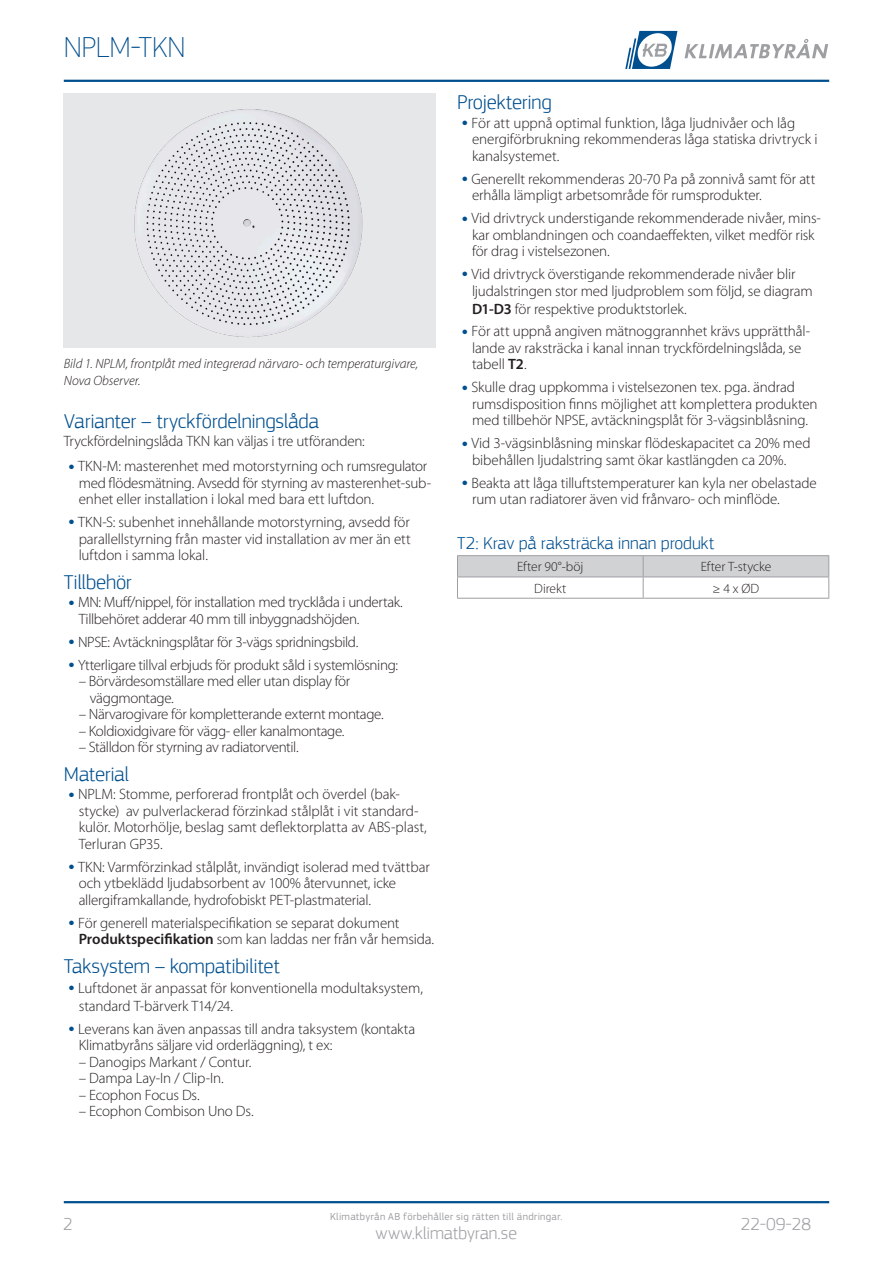
<style>
.page{position:relative;width:893px;height:1263px;background:#fff}
.page>*{position:absolute;margin:0;border:0;box-sizing:border-box;transform-origin:0 0}
.t1{font:100 30px "PF Square Sans Pro";letter-spacing:-.005em;color:#004f8f}
.Header_14pt_Blue_-_S{font:300 21px "PF Square Sans Pro";letter-spacing:-.01em;color:#004f8f}
.Header_12pt_Blue_-_L{font:300 18px "PF Square Sans Pro";color:#004f8f}
.t2{font:300 18px "PF Square Sans Pro";letter-spacing:-.005em;color:#9d9fa2}
.Text_Body_-_MyriadPr{font:300 15px/16.5px "Myriad Pro";letter-spacing:-.01em;color:#231f20}
.Caption_-_MyriadPro{font:italic 300 13.5px/16.2px "Myriad Pro";color:#231f20}
.Table_text_-_Centere{font:300 13.5px "Myriad Pro";letter-spacing:-.005em;color:#231f20}
.t3{font:10.5px "PF Square Sans Pro";letter-spacing:.025em;color:#9d9fa2}
.s1{font-weight:600}
</style>
<div class="page">
<hr style="left:64px;top:1201px;width:765px;height:2px;background:#004f8f">
<hr style="left:64px;top:80px;width:765px;height:2px;background:#004f8f">
<div style="left:64px;top:94px;width:372px;height:254px;background:#e6e7e9"></div>
<img style="left:134px;top:109px;width:229px;height:228px">
<hr style="left:457px;top:555px;width:186px;height:1px;background:#9d9fa2">
<hr style="left:643px;top:555px;width:186px;height:1px;background:#9d9fa2">
<hr style="left:457px;top:598px;width:186px;height:1px;background:#9d9fa2">
<svg style="left:457px;top:556px;width:372px;height:42px"></svg>
<hr style="left:643px;top:598px;width:186px;height:1px;background:#9d9fa2">
<svg style="left:685px;top:39px;width:143px;height:19px"></svg>
<svg style="left:625px;top:31px;width:52px;height:38px"></svg>
<h1 class="t1" style="left:64px;top:30px;width:123px">NPLM-TKN</h1>
<p class="Caption_-_MyriadPro" style="left:64px;top:356px;width:356px">Bild 1. NPLM, frontplåt med integrerad närvaro- och temperaturgivare,<br>Nova Observer.</p>
<p class="Header_14pt_Blue_-_S" style="left:64px;top:409px;width:257px">Varianter – tryckfördelningslåda</p>
<p class="Text_Body_-_MyriadPr" style="left:64px;top:433px;width:303px">Tryckfördelningslåda TKN kan väljas i tre utföranden:</p>
<p class="Text_Body_-_MyriadPr" style="left:78px;top:458px;width:355px">TKN-M: masterenhet med motorstyrning och rumsregulator med flödesmätning. Avsedd för styrning av masterenhet-sub&shy;enhet eller installation i lokal med bara ett luftdon.</p>
<p class="Text_Body_-_MyriadPr" style="left:78px;top:514px;width:334px;text-align:justify">TKN-S: subenhet innehållande motorstyrning, avsedd för parallellstyrning från master vid installation av mer än ett luftdon i samma lokal.</p>
<p class="Header_14pt_Blue_-_S" style="left:64px;top:570px;width:70px">Tillbehör</p>
<p class="Text_Body_-_MyriadPr" style="left:78px;top:594px;width:326px">MN: Muff/nippel, för installation med trycklåda i undertak.<br>Tillbehöret adderar 40 mm till inbyggnadshöjden.</p>
<p class="Text_Body_-_MyriadPr" style="left:78px;top:633px;width:282px">NPSE: Avtäckningsplåtar för 3-vägs spridningsbild.</p>
<p class="Text_Body_-_MyriadPr" style="left:78px;top:656px;width:321px">Ytterligare tillval erbjuds för produkt såld i systemlösning:</p>
<p class="Text_Body_-_MyriadPr" style="left:90px;top:673px;width:262px;text-indent:-11px">– Börvärdesomställare med eller utan display för väggmontage.</p>
<p class="Text_Body_-_MyriadPr" style="left:79px;top:706px;width:306px">– Närvarogivare för kompletterande externt montage.</p>
<p class="Text_Body_-_MyriadPr" style="left:79px;top:722px;width:267px">– Koldioxidgivare för vägg- eller kanalmontage.</p>
<p class="Text_Body_-_MyriadPr" style="left:79px;top:739px;width:221px">– Ställdon för styrning av radiatorventil.</p>
<p class="Header_14pt_Blue_-_S" style="left:64px;top:762px;width:67px">Material</p>
<p class="Text_Body_-_MyriadPr" style="left:78px;top:786px;width:350px">NPLM: Stomme, perforerad frontplåt och överdel (bak&shy;stycke) av pulverlackerad förzinkad stålplåt i vit standard&shy;kulör. Motorhölje, beslag samt deflektorplatta av ABS-plast, Terluran GP35.</p>
<p class="Text_Body_-_MyriadPr" style="left:78px;top:858px;width:353px">TKN: Varmförzinkad stålplåt, invändigt isolerad med tvättbar och ytbeklädd ljudabsorbent av 100% återvunnet, icke allergiframkallande, hydrofobiskt PET-plastmaterial.</p>
<p class="Text_Body_-_MyriadPr" style="left:78px;top:914px;width:358px">För generell materialspecifikation se separat dokument<br><span class="s1">Produktspecifikation</span> som kan laddas ner från vår hemsida.</p>
<p class="Header_14pt_Blue_-_S" style="left:64px;top:954px;width:218px">Taksystem – kompatibilitet</p>
<p class="Text_Body_-_MyriadPr" style="left:78px;top:979px;width:346px;line-height:18px">Luftdonet är anpassat för konventionella modultaksystem, standard T-bärverk T14/24.</p>
<p class="Text_Body_-_MyriadPr" style="left:78px;top:1020px;width:339px">Leverans kan även anpassas till andra taksystem (kontakta<br>Klimatbyråns säljare vid orderläggning), t ex:</p>
<p class="Text_Body_-_MyriadPr" style="left:79px;top:1053px;width:174px">– Danogips Markant / Contur.</p>
<p class="Text_Body_-_MyriadPr" style="left:79px;top:1070px;width:147px">– Dampa Lay-In / Clip-In.</p>
<p class="Text_Body_-_MyriadPr" style="left:79px;top:1086px;width:123px">– Ecophon Focus Ds.</p>
<p class="Text_Body_-_MyriadPr" style="left:79px;top:1103px;width:176px">– Ecophon Combison Uno Ds.</p>
<p class="Header_14pt_Blue_-_S" style="left:457px;top:90px;width:96px">Projektering</p>
<p class="Text_Body_-_MyriadPr" style="left:471px;top:115px;width:348px">För att uppnå optimal funktion, låga ljudnivåer och låg energiförbrukning rekommenderas låga statiska drivtryck i kanalsystemet.</p>
<p class="Text_Body_-_MyriadPr" style="left:471px;top:170px;width:346px">Generellt rekommenderas 20-70 Pa på zonnivå samt för att erhålla lämpligt arbetsområde för rumsprodukter.</p>
<p class="Text_Body_-_MyriadPr" style="left:471px;top:210px;width:351px">Vid drivtryck understigande rekommenderade nivåer, mins&shy;kar omblandningen och coandaeffekten, vilket medför risk för drag i vistelsezonen.</p>
<p class="Text_Body_-_MyriadPr" style="left:471px;top:266px;width:343px">Vid drivtryck överstigande rekommenderade nivåer blir ljudalstringen stor med ljudproblem som följd, se diagram</p>
<p class="Text_Body_-_MyriadPr" style="left:472px;top:300px;width:216px"><span class="s1">D1-D3</span> för respektive produktstorlek.</p>
<p class="Text_Body_-_MyriadPr" style="left:471px;top:323px;width:340px">För att uppnå angiven mätnoggrannhet krävs upprätthål&shy;lande av raksträcka i kanal innan tryckfördelningslåda, se tabell <span class="s1">T2</span>.</p>
<p class="Text_Body_-_MyriadPr" style="left:471px;top:379px;width:348px">Skulle drag uppkomma i vistelsezonen tex. pga. ändrad rumsdisposition finns möjlighet att komplettera produkten med tillbehör NPSE, avtäckningsplåt för 3-vägsinblåsning.</p>
<p class="Text_Body_-_MyriadPr" style="left:471px;top:435px;width:341px">Vid 3-vägsinblåsning minskar flödeskapacitet ca 20% med bibehållen ljudalstring samt ökar kastlängden ca 20%.</p>
<p class="Text_Body_-_MyriadPr" style="left:471px;top:474px;width:347px">Beakta att låga tilluftstemperaturer kan kyla ner obelastade rum utan radiatorer även vid frånvaro- och minflöde.</p>
<p class="Header_12pt_Blue_-_L" style="left:457px;top:533px;width:259px">T2: Krav på raksträcka innan produkt</p>
<p class="Table_text_-_Centere" style="left:517px;top:559px;width:68px">Efter 90°-böj</p>
<p class="Table_text_-_Centere" style="left:701px;top:559px;width:72px">Efter T-stycke</p>
<p class="Table_text_-_Centere" style="left:534px;top:580px;width:34px">Direkt</p>
<p class="Table_text_-_Centere" style="left:713px;top:580px;width:48px">≥ 4 x ØD</p>
<p class="t3" style="left:330px;top:1211px;width:234px">Klimatbyrån AB förbehåller sig rätten till ändringar.</p>
<p class="t2" style="left:376px;top:1222px;width:143px">www.klimatbyran.se</p>
<p class="t2" style="left:63px;top:1213px;width:11px">2</p>
<p class="t2" style="left:741px;top:1213px;width:72px">22-09-28</p>
</div>
